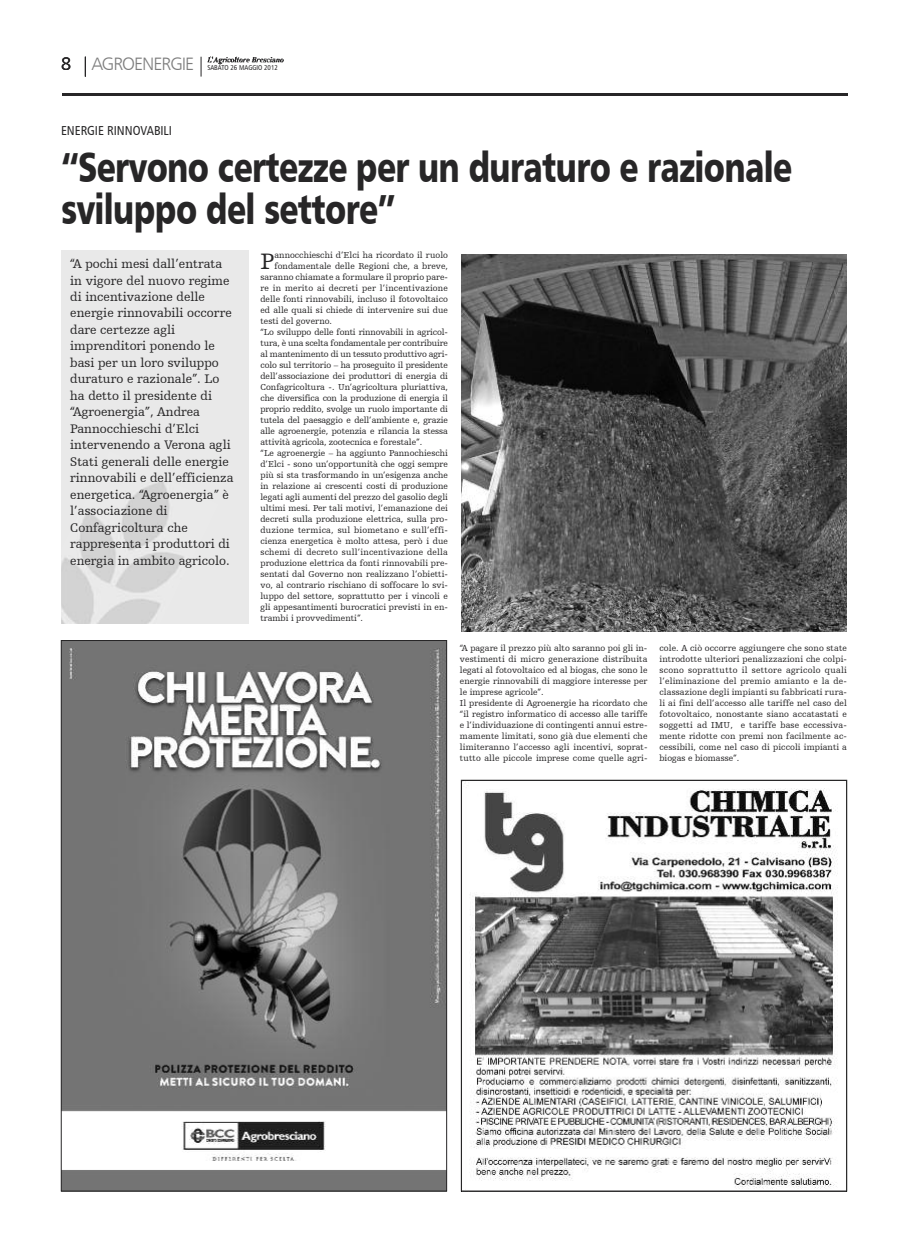
<style>
.page{position:relative;width:908px;height:1248px;background:#fff}
.page>*{position:absolute;margin:0;border:0;box-sizing:border-box;transform-origin:0 0}
.t1{font:42px/42px "Humanist 777 BT Black B";letter-spacing:-.02em;color:#272627;scale:.76 1}
.t2{font:23.4px "Humanist Slabserif 712 BT";color:#272627}
.t3{font:18px "Humanist 777 BT Light B";letter-spacing:-.055em;color:#7d7d7d}
.t4{font:13px/16.5px "Humanist Slabserif 712 BT";color:#272627}
.t5{font:13px "Humanist 777 BT Roman Condensed B";color:#272627}
.t6{font:9px/11px "Humanist Slabserif 712 BT";color:#272627}
.t7{font:9px "Humanist Slabserif 712 BT";letter-spacing:.02em;color:#272627}
.t8{font:7px "Humanist 777 BT Roman Condensed B";color:#272627}
.s1{color:#272627}
</style>
<div class="page">
<svg style="left:201px;top:57px;width:1px;height:20px"></svg>
<img style="left:207px;top:56px;width:77px;height:9px">
<svg style="left:85px;top:57px;width:1px;height:20px"></svg>
<hr style="left:62px;top:93px;width:785px;height:3px;background:#272627">
<img style="left:464px;top:782px;width:374px;height:407px">
<div style="left:461px;top:780px;width:385px;height:411px;border:1px solid #272627"></div>
<div style="left:61px;top:250px;width:187px;height:374px;background:#e9e9e9"></div>
<img style="left:61px;top:481px;width:123px;height:143px">
<img style="left:461px;top:254px;width:385px;height:378px">
<img style="left:63px;top:642px;width:381px;height:547px">
<h3 class="t3" style="left:61px;top:53px;width:135px"><span class="s1">8</span> AGROENERGIE</h3>
<p class="t8" style="left:207px;top:63px;width:72px">SABATO 26 MAGGIO 2012</p>
<h3 class="t5" style="left:61px;top:122px;width:112px">ENERGIE RINNOVABILI</h3>
<h1 class="t1" style="left:61px;top:145px;width:963px">“Servono certezze per un duraturo e razionale sviluppo del settore”</h1>
<p class="t4" style="left:70px;top:255px;width:165px">“A pochi mesi dall’entrata in vigore del nuovo regime di incentivazione delle energie rinnovabili occorre dare certezze agli imprenditori ponendo le basi per un loro sviluppo duraturo e razionale”. Lo ha detto il presidente di “Agroenergia”, Andrea<br>Pannocchieschi d’Elci intervenendo a Verona agli<br>Stati generali delle energie rinnovabili e dell’efficienza energetica. “Agroenergia” è l’associazione di<br>Confagricoltura che rappresenta i produttori di energia in ambito agricolo.</p>
<h2 class="t2" style="left:260px;top:247px;width:16px">P</h2>
<p class="t6" style="left:274px;top:249px;width:175px">annocchieschi d’Elci ha ricordato il ruolo</p>
<p class="t6" style="left:274px;top:260px;width:175px">fondamentale delle Regioni che, a breve,</p>
<p class="t6" style="left:260px;top:271px;width:189px">saranno chiamate a formulare il proprio pare-</p>
<p class="t6" style="left:260px;top:282px;width:189px">re in merito ai decreti per l’incentivazione</p>
<p class="t6" style="left:260px;top:293px;width:189px">delle fonti rinnovabili, incluso il fotovoltaico</p>
<p class="t6" style="left:260px;top:304px;width:189px">ed alle quali si chiede di intervenire sui due</p>
<p class="t6" style="left:260px;top:315px;width:73px">testi del governo.</p>
<p class="t6" style="left:260px;top:326px;width:189px">“Lo sviluppo delle fonti rinnovabili in agricol-</p>
<p class="t6" style="left:260px;top:337px;width:189px">tura, è una scelta fondamentale per contribuire</p>
<p class="t6" style="left:260px;top:348px;width:189px">al mantenimento di un tessuto produttivo agri-</p>
<p class="t6" style="left:260px;top:359px;width:189px">colo sul territorio – ha proseguito il presidente</p>
<p class="t6" style="left:260px;top:370px;width:189px">dell’associazione dei produttori di energia di</p>
<p class="t6" style="left:260px;top:381px;width:189px">Confagricoltura -. Un’agricoltura pluriattiva,</p>
<p class="t6" style="left:260px;top:392px;width:189px">che diversifica con la produzione di energia il</p>
<p class="t6" style="left:260px;top:403px;width:189px">proprio reddito, svolge un ruolo importante di</p>
<p class="t6" style="left:260px;top:414px;width:189px">tutela del paesaggio e dell’ambiente e, grazie</p>
<p class="t6" style="left:260px;top:425px;width:189px">alle agroenergie, potenzia e rilancia la stessa</p>
<p class="t6" style="left:260px;top:436px;width:163px">attività agricola, zootecnica e forestale”.</p>
<p class="t6" style="left:260px;top:447px;width:189px">“Le agroenergie – ha aggiunto Pannochieschi</p>
<p class="t6" style="left:260px;top:458px;width:189px">d’Elci - sono un’opportunità che oggi sempre</p>
<p class="t6" style="left:260px;top:469px;width:189px">più si sta trasformando in un’esigenza anche</p>
<p class="t6" style="left:260px;top:480px;width:189px">in relazione ai crescenti costi di produzione</p>
<p class="t6" style="left:260px;top:491px;width:189px">legati agli aumenti del prezzo del gasolio degli</p>
<p class="t6" style="left:260px;top:502px;width:189px">ultimi mesi. Per tali motivi, l’emanazione dei</p>
<p class="t6" style="left:260px;top:513px;width:189px">decreti sulla produzione elettrica, sulla pro-</p>
<p class="t7" style="left:260px;top:525px;width:189px">duzione termica, sul biometano e sull’effi-</p>
<p class="t6" style="left:260px;top:535px;width:189px">cienza energetica è molto attesa, però i due</p>
<p class="t7" style="left:260px;top:547px;width:189px">schemi di decreto sull’incentivazione della</p>
<p class="t6" style="left:260px;top:557px;width:189px">produzione elettrica da fonti rinnovabili pre-</p>
<p class="t6" style="left:260px;top:568px;width:189px">sentati dal Governo non realizzano l’obietti-</p>
<p class="t6" style="left:260px;top:579px;width:189px">vo, al contrario rischiano di soffocare lo svi-</p>
<p class="t6" style="left:260px;top:590px;width:189px">luppo del settore, soprattutto per i vincoli e</p>
<p class="t6" style="left:260px;top:601px;width:189px">gli appesantimenti burocratici previsti in en-</p>
<p class="t6" style="left:260px;top:612px;width:104px">trambi i provvedimenti”.</p>
<p class="t6" style="left:460px;top:642px;width:189px">“A pagare il prezzo più alto saranno poi gli in&shy;vestimenti di micro generazione distribuita legati al fotovoltaico ed al biogas, che sono le energie rinnovabili di maggiore interesse per le imprese agricole”.<br>Il presidente di Agroenergie ha ricordato che “il registro informatico di accesso alle tariffe e l’individuazione di contingenti annui estre&shy;mamente limitati, sono già due elementi che limiteranno l’accesso agli incentivi, soprat&shy;tutto alle piccole imprese come quelle agri-</p>
<p class="t6" style="left:659px;top:642px;width:189px;text-align:justify">cole. A ciò occorre aggiungere che sono state introdotte ulteriori penalizzazioni che colpi&shy;scono soprattutto il settore agricolo quali l’eliminazione del premio amianto e la de&shy;classazione degli impianti su fabbricati rura&shy;li ai fini dell’accesso alle tariffe nel caso del fotovoltaico, nonostante siano accatastati e soggetti ad IMU, e tariffe base eccessiva&shy;mente ridotte con premi non facilmente ac&shy;cessibili, come nel caso di piccoli impianti a biogas e biomasse”.</p>
</div>
